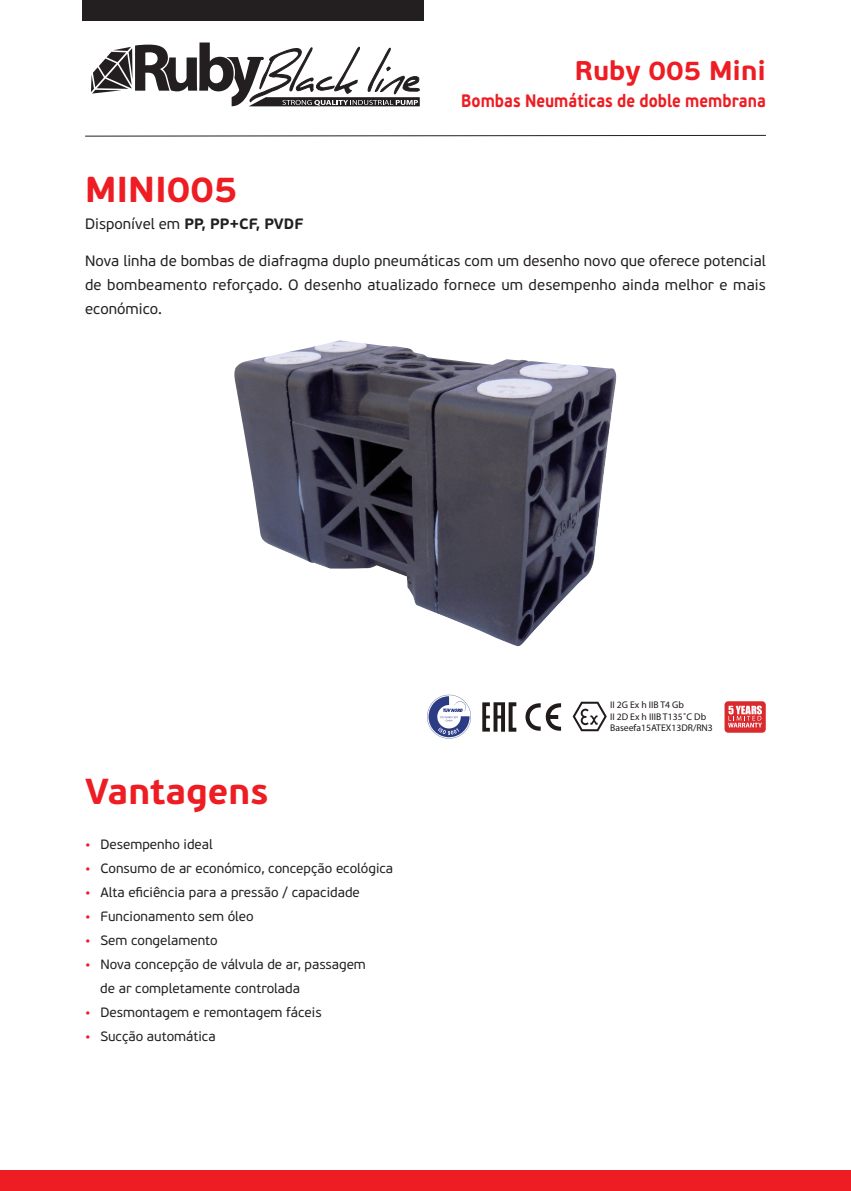
<style>
.page{position:relative;width:851px;height:1191px;background:#fff}
.page>*{position:absolute;margin:0;border:0;box-sizing:border-box;transform-origin:0 0}
.t1{font:700 36px "PF Beau Sans Pro";color:#ee1d23}
.t2{font:700 27px "PF Beau Sans Pro";color:#ee1d23}
.t3{font:700 18px "PF Beau Sans Pro";color:#ee1d23;scale:.85 1}
.t4{font:15px/24px "PF Beau Sans Pro";letter-spacing:.01em;color:#231f20;text-align:justify}
.t5{font:700 15px "PF Beau Sans Pro";color:#231f20}
.t6{font:13.5px/24px "PF Beau Sans Pro";color:#231f20}
.t7{font:9.75px/11.7px "Myriad Pro";color:#201a1a}
.s1{font-weight:400}
.s2{color:#ee1d23}
</style>
<div class="page">
<svg style="left:91px;top:42px;width:328px;height:64px"></svg>
<div style="left:0;top:1169px;width:850px;height:22px;background:#ee1d23"></div>
<svg style="left:85px;top:135px;width:681px;height:2px"></svg>
<div style="left:83px;top:0;width:340px;height:21px;background:#231f20"></div>
<img style="left:234px;top:340px;width:382px;height:306px">
<svg style="left:525px;top:703px;width:36px;height:28px"></svg>
<div style="left:724px;top:701px;width:41px;height:31px;background:#d92b2e;border-radius:4px"></div>
<svg style="left:728px;top:705px;width:33px;height:22px"></svg>
<svg style="left:427px;top:695px;width:44px;height:43px"></svg>
<svg style="left:482px;top:702px;width:34px;height:29px"></svg>
<svg style="left:572px;top:701px;width:34px;height:30px"></svg>
<h2 class="t2" style="left:575px;top:54px;width:192px">Ruby 005 Mini</h2>
<h3 class="t3" style="left:461px;top:89px;width:360px">Bombas Neumáticas de doble membrana</h3>
<h1 class="t1" style="left:85px;top:167px;width:154px">MINI005</h1>
<p class="t5" style="left:85px;top:215px;width:219px"><span class="s1">Disponível em</span> PP, PP+CF, PVDF</p>
<p class="t4" style="left:85px;top:249px;width:682px">Nova linha de bombas de diafragma duplo pneumáticas com um desenho novo que oferece potencial de bombeamento reforçado. O desenho atualizado fornece um desempenho ainda melhor e mais económico.</p>
<h1 class="t1" style="left:85px;top:769px;width:185px">Vantagens</h1>
<p class="t6" style="left:85px;top:833px;width:129px"><span class="s2">•</span> Desempenho ideal</p>
<p class="t6" style="left:85px;top:857px;width:309px"><span class="s2">•</span> Consumo de ar económico, concepção ecológica</p>
<p class="t6" style="left:85px;top:881px;width:276px"><span class="s2">•</span> Alta eficiência para a pressão / capacidade</p>
<p class="t6" style="left:85px;top:905px;width:170px"><span class="s2">•</span> Funcionamento sem óleo</p>
<p class="t6" style="left:85px;top:929px;width:134px"><span class="s2">•</span> Sem congelamento</p>
<p class="t6" style="left:100px;top:953px;width:267px;text-indent:-15px"><span class="s2">•</span> Nova concepção de válvula de ar, passagem de ar completamente controlada</p>
<p class="t6" style="left:85px;top:1001px;width:238px"><span class="s2">•</span> Desmontagem e remontagem fáceis</p>
<p class="t6" style="left:85px;top:1025px;width:132px"><span class="s2">•</span> Sucção automática</p>
<p class="t7" style="left:610px;top:699px;width:104px">ΙΙ 2G Εx h IIB T4 Gb<br>II 2D Εx h IIIB Τ135˚C Db<br>Baseefa15ATEX13DR/RN3</p>
</div>
